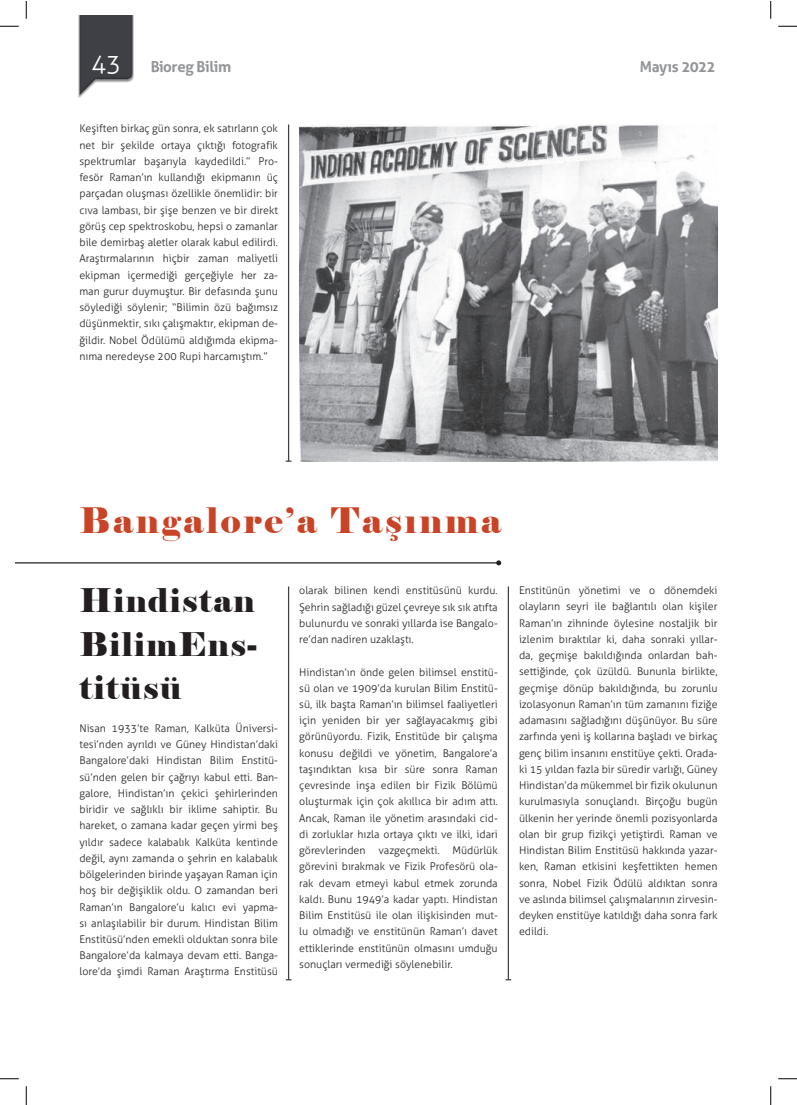
<style>
.page{position:relative;width:797px;height:1105px;background:#fff}
.page>*{position:absolute;margin:0;border:0;box-sizing:border-box;transform-origin:0 0}
.t1{font:35px "Elephant";letter-spacing:.08em;color:#c94427}
.t2{font:32.5px/43.8px "Elephant";letter-spacing:.04em;color:#231f20;text-align:justify}
.t3{font:700 15px "Aller";letter-spacing:-.025em;color:#939598}
.t4{font:300 10.62px/16.2px "Aller";color:#231f20;text-align:justify}
.s1{font-weight:300;font-size:25px;color:#fff}
</style>
<div class="page">
<hr style="left:288px;top:586px;width:1px;height:394px;background:#3f4045">
<hr style="left:288px;top:125px;width:1px;height:336px;background:#3f4045">
<hr style="left:508px;top:586px;width:1px;height:394px;background:#3f4045">
<hr style="left:16px;top:562px;width:482px;height:1px;background:#231f20">
<svg style="left:496px;top:560px;width:5px;height:5px"></svg>
<img style="left:299px;top:125px;width:418px;height:337px">
<div style="left:78px;top:16px;width:55px;height:80px;background:#231f20;opacity:.75"></div>
<svg style="left:0;top:25px;width:19px;height:2px"></svg>
<svg style="left:778px;top:25px;width:18px;height:2px"></svg>
<svg style="left:0;top:1078px;width:19px;height:1px"></svg>
<svg style="left:778px;top:1078px;width:18px;height:1px"></svg>
<svg style="left:25px;top:1px;width:2px;height:18px"></svg>
<svg style="left:25px;top:1086px;width:2px;height:19px"></svg>
<svg style="left:770px;top:1px;width:1px;height:18px"></svg>
<svg style="left:770px;top:1086px;width:1px;height:19px"></svg>
<h3 class="t3" style="left:91px;top:58px;width:142px"><span class="s1">43</span> Bioreg Bilim</h3>
<h3 class="t3" style="left:640px;top:58px;width:77px">Mayıs 2022</h3>
<p class="t4" style="left:79px;top:121px;width:200px">Keşiften birkaç gün sonra, ek satırların çok net bir şekilde ortaya çıktığı fotografik spektrumlar başarıyla kaydedildi.” Pro&shy;fesör Raman’ın kullandığı ekipmanın üç parçadan oluşması özellikle önemlidir: bir cıva lambası, bir şişe benzen ve bir direkt görüş cep spektroskobu, hepsi o zamanlar bile demirbaş aletler olarak kabul edilirdi.<br>Araştırmalarının hiçbir zaman maliyetli ekipman içermediği gerçeğiyle her za&shy;man gurur duymuştur. Bir defasında şunu söylediği söylenir; “Bilimin özü bağımsız düşünmektir, sıkı çalışmaktır, ekipman de&shy;ğildir. Nobel Ödülümü aldığımda ekipma&shy;nıma neredeyse 200 Rupi harcamıştım.”</p>
<h1 class="t1" style="left:79px;top:500px;width:423px">Bangalore’a Taşınma</h1>
<h2 class="t2" style="left:79px;top:578px;width:179px">Hindistan BilimEns&shy;titüsü</h2>
<p class="t4" style="left:79px;top:720px;width:200px">Nisan 1933’te Raman, Kalküta Üniversi&shy;tesi’nden ayrıldı ve Güney Hindistan’daki Bangalore’daki Hindistan Bilim Enstitü&shy;sü’nden gelen bir çağrıyı kabul etti. Ban&shy;galore, Hindistan’ın çekici şehirlerinden biridir ve sağlıklı bir iklime sahiptir. Bu hareket, o zamana kadar geçen yirmi beş yıldır sadece kalabalık Kalküta kentinde değil, aynı zamanda o şehrin en kalabalık bölgelerinden birinde yaşayan Raman için hoş bir değişiklik oldu. O zamandan beri Raman’ın Bangalore’u kalıcı evi yapma&shy;sı anlaşılabilir bir durum. Hindistan Bilim Enstitüsü’nden emekli olduktan sonra bile Bangalore’da kalmaya devam etti. Banga&shy;lore’da şimdi Raman Araştırma Enstitüsü</p>
<p class="t4" style="left:299px;top:582px;width:200px">olarak bilinen kendi enstitüsünü kurdu.<br>Şehrin sağladığı güzel çevreye sık sık atıfta bulunurdu ve sonraki yıllarda ise Bangalo&shy;re’dan nadiren uzaklaştı.</p>
<p class="t4" style="left:299px;top:664px;width:200px">Hindistan’ın önde gelen bilimsel enstitü&shy;sü olan ve 1909’da kurulan Bilim Enstitü&shy;sü, ilk başta Raman’ın bilimsel faaliyetleri için yeniden bir yer sağlayacakmış gibi görünüyordu. Fizik, Enstitüde bir çalışma konusu değildi ve yönetim, Bangalore’a taşındıktan kısa bir süre sonra Raman çevresinde inşa edilen bir Fizik Bölümü oluşturmak için çok akıllıca bir adım attı.<br>Ancak, Raman ile yönetim arasındaki cid&shy;di zorluklar hızla ortaya çıktı ve ilki, idari görevlerinden vazgeçmekti. Müdürlük görevini bırakmak ve Fizik Profesörü ola&shy;rak devam etmeyi kabul etmek zorunda kaldı. Bunu 1949’a kadar yaptı. Hindistan Bilim Enstitüsü ile olan ilişkisinden mut&shy;lu olmadığı ve enstitünün Raman’ı davet ettiklerinde enstitünün olmasını umduğu sonuçları vermediği söylenebilir.</p>
<p class="t4" style="left:519px;top:582px;width:200px">Enstitünün yönetimi ve o dönemdeki olayların seyri ile bağlantılı olan kişiler Raman’ın zihninde öylesine nostaljik bir izlenim bıraktılar ki, daha sonraki yıllar&shy;da, geçmişe bakıldığında onlardan bah&shy;settiğinde, çok üzüldü. Bununla birlikte, geçmişe dönüp bakıldığında, bu zorunlu izolasyonun Raman’ın tüm zamanını fiziğe adamasını sağladığını düşünüyor. Bu süre zarfında yeni iş kollarına başladı ve birkaç genç bilim insanını enstitüye çekti. Orada&shy;ki 15 yıldan fazla bir süredir varlığı, Güney Hindistan’da mükemmel bir fizik okulunun kurulmasıyla sonuçlandı. Birçoğu bugün ülkenin her yerinde önemli pozisyonlarda olan bir grup fizikçi yetiştirdi. Raman ve Hindistan Bilim Enstitüsü hakkında yazar&shy;ken, Raman etkisini keşfettikten hemen sonra, Nobel Fizik Ödülü aldıktan sonra ve aslında bilimsel çalışmalarının zirvesin&shy;deyken enstitüye katıldığı daha sonra fark edildi.</p>
</div>
